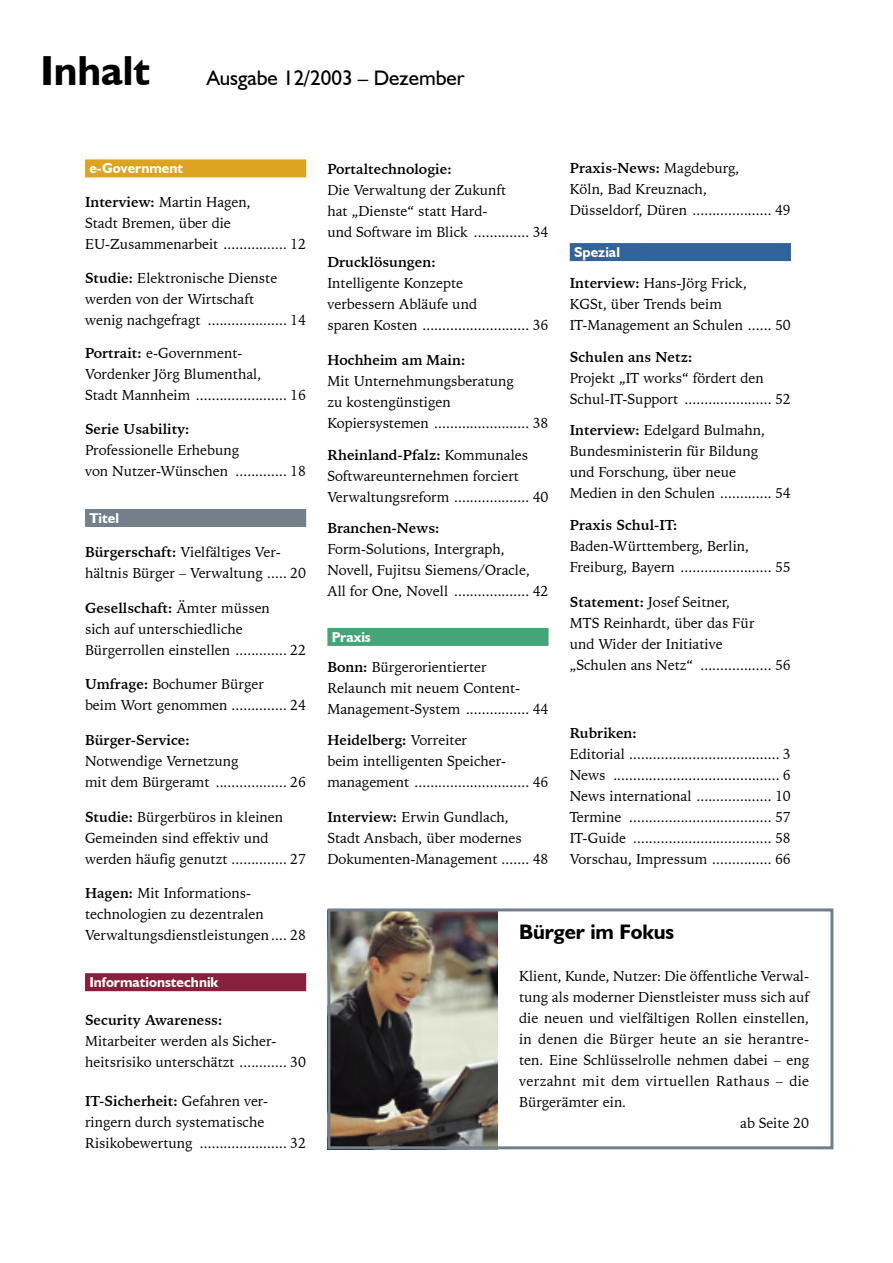
<style>
.page{position:relative;width:893px;height:1263px;background:#fff}
.page>*{position:absolute;margin:0;border:0;box-sizing:border-box;transform-origin:0 0}
.t1{font:700 42px "Humanist 521 BT";color:#000}
.t2{font:21px "Humanist 521 BT";color:#000}
.t3{font:700 21px "Humanist 521 BT";letter-spacing:-.005em;color:#000}
.t4{font:14.25px/21px "Iowan Old Style BT";color:#000}
.t5{font:700 14.25px "Iowan Old Style BT";color:#000}
.t6{font:700 14.25px "Humanist 521 BT";color:#fff}
.t7{font:14.25px "Iowan Old Style BT";letter-spacing:.02em;color:#000}
.t8{font:14.25px "Iowan Old Style BT";letter-spacing:.025em;color:#000}
.s1{font-weight:700}
</style>
<div class="page">
<img style="left:331px;top:912px;width:167px;height:233px">
<div style="left:327px;top:908px;width:506px;height:241px;border:3px solid #73808c"></div>
<div style="left:85px;top:159px;width:221px;height:18px;background:#dda421"></div>
<div style="left:85px;top:509px;width:221px;height:18px;background:#73808c"></div>
<div style="left:85px;top:973px;width:221px;height:18px;background:#87203d"></div>
<div style="left:327px;top:628px;width:222px;height:18px;background:#45a579"></div>
<div style="left:570px;top:243px;width:221px;height:18px;background:#31639d"></div>
<h1 class="t1" style="left:40px;top:45px;width:111px">Inhalt</h1>
<h2 class="t2" style="left:207px;top:65px;width:259px">Ausgabe 12/2003 – Dezember</h2>
<p class="t6" style="left:89px;top:159px;width:95px">e-Government</p>
<p class="t4" style="left:85px;top:191px;width:223px"><span class="s1">Interview:</span> Martin Hagen,<br>Stadt Bremen, über die<br>EU-Zusammenarbeit ................ 12</p>
<p class="t4" style="left:85px;top:267px;width:223px"><span class="s1">Studie:</span> Elektronische Dienste werden von der Wirtschaft<br>wenig nachgefragt .................... 14</p>
<p class="t4" style="left:85px;top:343px;width:223px"><span class="s1">Portrait:</span> e-Government-<br>Vordenker Jörg Blumenthal,<br>Stadt Mannheim ....................... 16</p>
<p class="t5" style="left:85px;top:420px;width:106px">Serie Usability:</p>
<p class="t4" style="left:85px;top:439px;width:223px">Professionelle Erhebung<br>von Nutzer-Wünschen ............. 18</p>
<p class="t6" style="left:89px;top:509px;width:31px">Titel</p>
<p class="t4" style="left:85px;top:542px;width:223px"><span class="s1">Bürgerschaft:</span> Vielfältiges Ver&shy;hältnis Bürger – Verwaltung ..... 20</p>
<p class="t4" style="left:85px;top:597px;width:223px"><span class="s1">Gesellschaft:</span> Ämter müssen<br>sich auf unterschiedliche<br>Bürgerrollen einstellen ............. 22</p>
<p class="t4" style="left:85px;top:674px;width:223px"><span class="s1">Umfrage:</span> Bochumer Bürger<br>beim Wort genommen .............. 24</p>
<p class="t5" style="left:85px;top:731px;width:106px">Bürger-Service:</p>
<p class="t4" style="left:85px;top:750px;width:223px">Notwendige Vernetzung<br>mit dem Bürgeramt .................. 26</p>
<p class="t4" style="left:85px;top:806px;width:223px"><span class="s1">Studie:</span> Bürgerbüros in kleinen<br>Gemeinden sind effektiv und werden häufig genutzt .............. 27</p>
<p class="t4" style="left:85px;top:883px;width:223px"><span class="s1">Hagen:</span> Mit Informations&shy;technologien zu dezentralen<br>Verwaltungsdienstleistungen .... 28</p>
<p class="t6" style="left:89px;top:973px;width:131px">Informationstechnik</p>
<p class="t5" style="left:85px;top:1011px;width:139px">Security Awareness:</p>
<p class="t4" style="left:85px;top:1030px;width:223px">Mitarbeiter werden als Sicher&shy;heitsrisiko unterschätzt ............ 30</p>
<p class="t4" style="left:85px;top:1091px;width:223px"><span class="s1">IT-Sicherheit:</span> Gefahren ver&shy;ringern durch systematische<br>Risikobewertung ...................... 32</p>
<p class="t5" style="left:327px;top:160px;width:126px">Portaltechnologie:</p>
<p class="t4" style="left:327px;top:180px;width:223px">Die Verwaltung der Zukunft<br>hat „Dienste“ statt Hard-<br>und Software im Blick .............. 34</p>
<p class="t5" style="left:327px;top:253px;width:110px">Drucklösungen:</p>
<p class="t4" style="left:327px;top:273px;width:223px">Intelligente Konzepte<br>verbessern Abläufe und<br>sparen Kosten ........................... 36</p>
<p class="t5" style="left:327px;top:351px;width:139px">Hochheim am Main:</p>
<p class="t4" style="left:327px;top:370px;width:223px">Mit Unternehmungsberatung<br>zu kostengünstigen<br>Kopiersystemen ........................ 38</p>
<p class="t4" style="left:327px;top:444px;width:223px"><span class="s1">Rheinland-Pfalz:</span> Kommunales<br>Softwareunternehmen forciert<br>Verwaltungsreform ................... 40</p>
<p class="t5" style="left:327px;top:519px;width:114px">Branchen-News:</p>
<p class="t4" style="left:327px;top:538px;width:223px">Form-Solutions, Intergraph,<br>Novell, Fujitsu Siemens/Oracle,<br>All for One, Novell ................... 42</p>
<p class="t6" style="left:332px;top:628px;width:41px">Praxis</p>
<p class="t4" style="left:327px;top:656px;width:223px"><span class="s1">Bonn:</span> Bürgerorientierter<br>Relaunch mit neuem Content-<br>Management-System ................ 44</p>
<p class="t4" style="left:327px;top:729px;width:223px"><span class="s1">Heidelberg:</span> Vorreiter<br>beim intelligenten Speicher&shy;management ............................. 46</p>
<p class="t4" style="left:327px;top:806px;width:223px"><span class="s1">Interview:</span> Erwin Gundlach,<br>Stadt Ansbach, über modernes<br>Dokumenten-Management ....... 48</p>
<p class="t4" style="left:570px;top:157px;width:223px"><span class="s1">Praxis-News:</span> Magdeburg,<br>Köln, Bad Kreuznach,<br>Düsseldorf, Düren .................... 49</p>
<p class="t6" style="left:574px;top:243px;width:47px">Spezial</p>
<p class="t4" style="left:570px;top:273px;width:223px"><span class="s1">Interview:</span> Hans-Jörg Frick,<br>KGSt, über Trends beim<br>IT-Management an Schulen ...... 50</p>
<p class="t5" style="left:570px;top:348px;width:124px">Schulen ans Netz:</p>
<p class="t4" style="left:570px;top:367px;width:223px">Projekt „IT works“ fördert den<br>Schul-IT-Support ...................... 52</p>
<p class="t4" style="left:570px;top:420px;width:223px"><span class="s1">Interview:</span> Edelgard Bulmahn,<br>Bundesministerin für Bildung<br>und Forschung, über neue<br>Medien in den Schulen ............. 54</p>
<p class="t5" style="left:570px;top:516px;width:109px">Praxis Schul-IT:</p>
<p class="t4" style="left:570px;top:535px;width:223px">Baden-Württemberg, Berlin,<br>Freiburg, Bayern ....................... 55</p>
<p class="t4" style="left:570px;top:591px;width:223px"><span class="s1">Statement:</span> Josef Seitner,<br>MTS Reinhardt, über das Für<br>und Wider der Initiative<br>„Schulen ans Netz“ .................. 56</p>
<p class="t5" style="left:570px;top:723px;width:68px">Rubriken:</p>
<p class="t4" style="left:570px;top:743px;width:223px;text-align:justify">Editorial ...................................... 3<br>News .......................................... 6<br>News international ................... 10<br>Termine .................................... 57<br>IT-Guide ................................... 58<br>Vorschau, Impressum ............... 66</p>
<h2 class="t3" style="left:519px;top:919px;width:157px">Bürger im Fokus</h2>
<p class="t4" style="left:519px;top:966px;width:291px">Klient, Kunde, Nutzer: Die öffentliche Verwal-</p>
<p class="t4" style="left:519px;top:987px;width:291px">tung als moderner Dienstleister muss sich auf</p>
<p class="t4" style="left:519px;top:1008px;width:291px">die neuen und vielfältigen Rollen einstellen,</p>
<p class="t7" style="left:519px;top:1030px;width:291px">in denen die Bürger heute an sie herantre-</p>
<p class="t4" style="left:519px;top:1050px;width:291px">ten. Eine Schlüsselrolle nehmen dabei – eng</p>
<p class="t8" style="left:519px;top:1072px;width:292px">verzahnt mit dem virtuellen Rathaus – die</p>
<p class="t4" style="left:519px;top:1092px;width:109px">Bürgerämter ein.</p>
<p class="t4" style="left:740px;top:1113px;width:70px">ab Seite 20</p>
</div>
